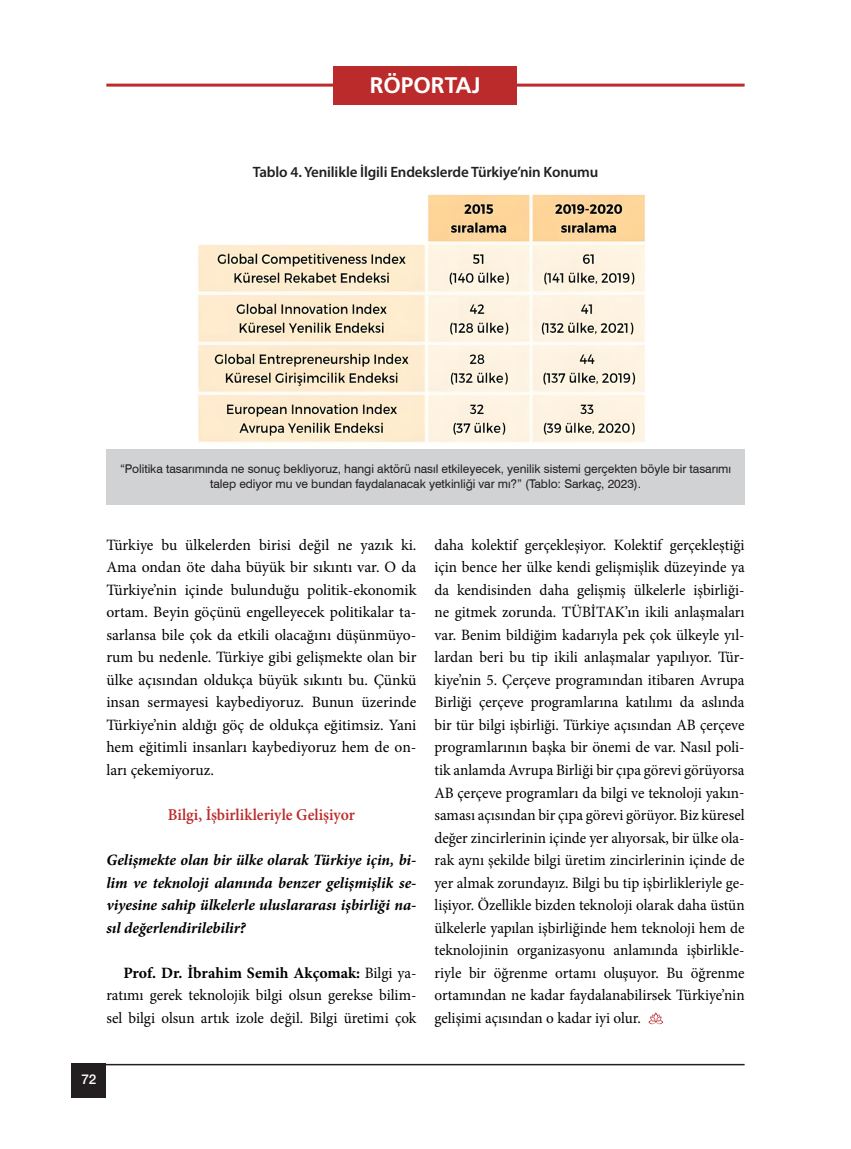
<style>
.page{position:relative;width:851px;height:1149px;background:#fff}
.page>*{position:absolute;margin:0;border:0;box-sizing:border-box;transform-origin:0 0}
.t1{font:22.5px "Frutiger Bold Tr";color:#fff}
.t2{font:600 16.5px "Minion Pro";color:#bc2b2b;scale:.95 1}
.t3{font:15.75px/22.5px "Minion Pro";color:#000;text-align:justify;scale:.96 1}
.t4{font:15.75px/22.5px "Minion Pro";color:#000;text-align:justify}
.t5{font:italic 700 15.75px/22.5px "Minion Pro";color:#000;text-align:justify}
.t6{font:600 15px "Myriad Pro";letter-spacing:-.01em;color:#231f20}
.t7{font:500 13.5px "Helvetica Neue LT Pro";color:#fff}
.t8{font:12px/15px "Swiss 721 BT";letter-spacing:-.005em;color:#231f20;text-align:center}
.s1{font-weight:700}
</style>
<div class="page">
<hr style="left:72px;top:1063px;width:672px;height:1px;background:#231f20">
<div style="left:72px;top:1063px;width:34px;height:34px;background:#231f20"></div>
<svg style="left:648px;top:1012px;width:15px;height:11px"></svg>
<img style="left:198px;top:194px;width:447px;height:248px">
<div style="left:106px;top:449px;width:638px;height:55px;background:#d1d2d4"></div>
<hr style="left:106px;top:84px;width:638px;height:3px;background:#bc2b2b">
<div style="left:333px;top:66px;width:184px;height:38px;background:#bc2b2b"></div>
<h1 class="t1" style="left:369px;top:71px;width:112px">RÖPORTAJ</h1>
<p class="t6" style="left:253px;top:162px;width:347px">Tablo 4. Yenilikle İlgili Endekslerde Türkiye’nin Konumu</p>
<p class="t8" style="left:120px;top:460px;width:612px">“Politika tasarımında ne sonuç bekliyoruz, hangi aktörü nasıl etkileyecek, yenilik sistemi gerçekten böyle bir tasarımı talep ediyor mu ve bundan faydalanacak yetkinliği var mı?” (Tablo: Sarkaç, 2023).</p>
<p class="t4" style="left:106px;top:533px;width:311px">Türkiye bu ülkelerden birisi değil ne yazık ki.<br>Ama ondan öte daha büyük bir sıkıntı var. O da Türkiye’nin içinde bulunduğu politik-ekonomik ortam. Beyin göçünü engelleyecek politikalar ta&shy;sarlansa bile çok da etkili olacağını düşünmüyo&shy;rum bu nedenle. Türkiye gibi gelişmekte olan bir ülke açısından oldukça büyük sıkıntı bu. Çünkü insan sermayesi kaybediyoruz. Bunun üzerinde Türkiye’nin aldığı göç de oldukça eğitimsiz. Yani hem eğitimli insanları kaybediyoruz hem de on&shy;ları çekemiyoruz.</p>
<p class="t2" style="left:168px;top:803px;width:198px">Bilgi, İşbirlikleriyle Gelişiyor</p>
<p class="t5" style="left:106px;top:848px;width:311px">Gelişmekte olan bir ülke olarak Türkiye için, bi&shy;lim ve teknoloji alanında benzer gelişmişlik se&shy;viyesine sahip ülkelerle uluslararası işbirliği na&shy;sıl değerlendirilebilir?</p>
<p class="t3" style="left:106px;top:961px;width:324px;text-indent:17px"><span class="s1">Prof. Dr. İbrahim Semih Akçomak:</span> Bilgi ya&shy;ratımı gerek teknolojik bilgi olsun gerekse bilim&shy;sel bilgi olsun artık izole değil. Bilgi üretimi çok</p>
<p class="t3" style="left:434px;top:533px;width:324px">daha kolektif gerçekleşiyor. Kolektif gerçekleştiği için bence her ülke kendi gelişmişlik düzeyinde ya da kendisinden daha gelişmiş ülkelerle işbirliği&shy;ne gitmek zorunda. TÜBİTAK’ın ikili anlaşmaları var. Benim bildiğim kadarıyla pek çok ülkeyle yıl&shy;lardan beri bu tip ikili anlaşmalar yapılıyor. Tür&shy;kiye’nin 5. Çerçeve programından itibaren Avrupa Birliği çerçeve programlarına katılımı da aslında bir tür bilgi işbirliği. Türkiye açısından AB çerçeve programlarının başka bir önemi de var. Nasıl poli&shy;tik anlamda Avrupa Birliği bir çıpa görevi görüyorsa AB çerçeve programları da bilgi ve teknoloji yakın&shy;saması açısından bir çıpa görevi görüyor. Biz küresel değer zincirlerinin içinde yer alıyorsak, bir ülke ola&shy;rak aynı şekilde bilgi üretim zincirlerinin içinde de yer almak zorundayız. Bilgi bu tip işbirlikleriyle ge&shy;lişiyor. Özellikle bizden teknoloji olarak daha üstün ülkelerle yapılan işbirliğinde hem teknoloji hem de teknolojinin organizasyonu anlamında işbirlikle&shy;riyle bir öğrenme ortamı oluşuyor. Bu öğrenme ortamından ne kadar faydalanabilirsek Türkiye’nin gelişimi açısından o kadar iyi olur.</p>
<p class="t7" style="left:81px;top:1070px;width:17px">72</p>
</div>
